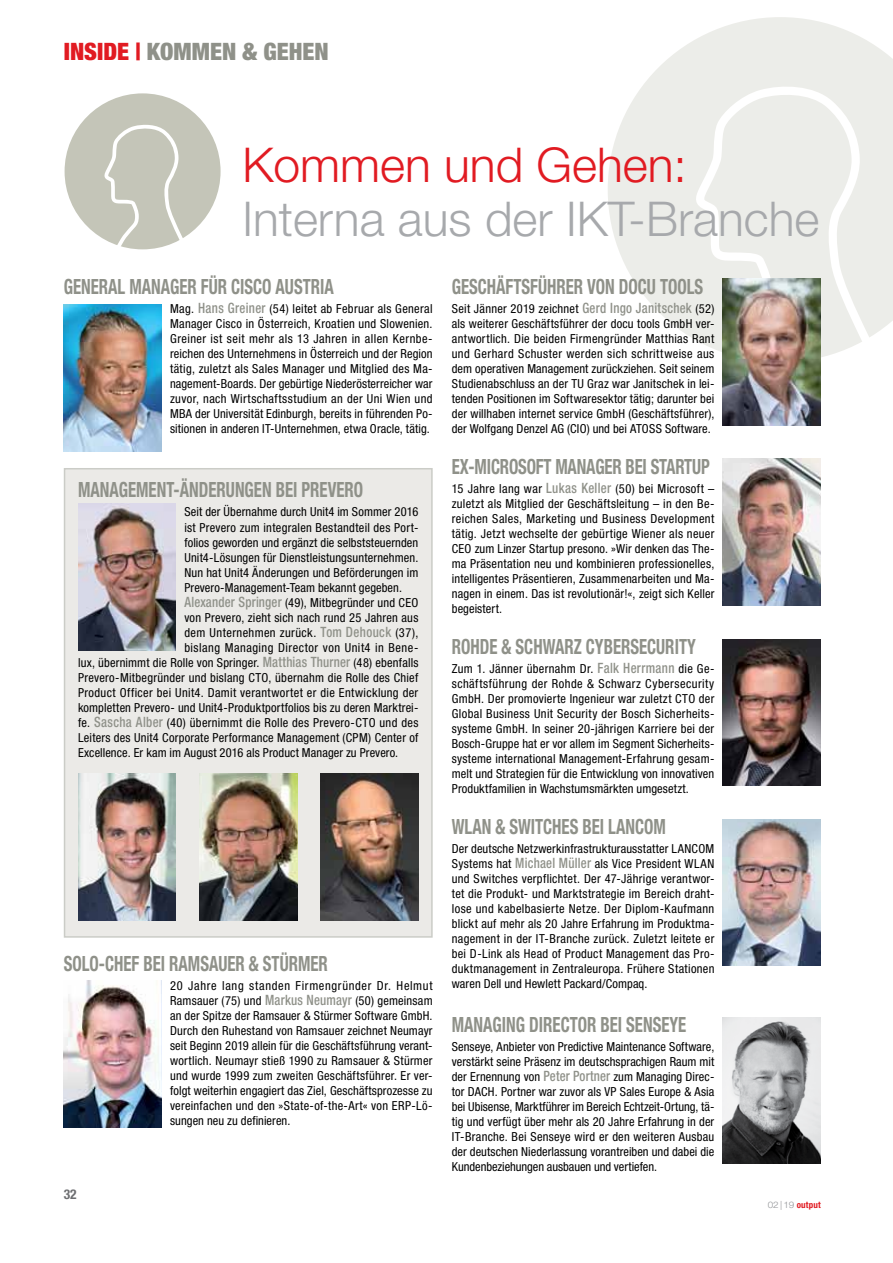
<style>
.page{position:relative;width:893px;height:1263px;background:#fff}
.page>*{position:absolute;margin:0;border:0;box-sizing:border-box;transform-origin:0 0}
.t1{font:300 48px "Helvetica Neue LT Pro";color:#a7a9ac}
.t2{font:300 48px "Helvetica Neue LT Pro";color:#e11b22}
.t3{font:900 condensed 24px "Helvetica Neue LT Pro";color:#8f9189}
.t4{font:700 condensed 21px "Helvetica Neue LT Pro";color:#8f9189;scale:.8 1}
.t5{font:700 condensed 13.5px "Helvetica Neue LT Pro";color:#6d6e71}
.t6{font:condensed 12.45px/15px "Helvetica Neue LT Pro";letter-spacing:.015em;color:#000;text-align:justify}
.t7{font:condensed 12.45px "Helvetica Neue LT Pro";letter-spacing:.04em;color:#000}
.t8{font:700 condensed 9px "Helvetica Neue LT Pro";color:#e11b22}
.s1{color:#e11b22}
.s2{font-weight:500;font-size:14.25px;color:#8f9189}
.s3{font-weight:300;font-stretch:normal;color:#939598}
</style>
<div class="page">
<svg style="left:608px;top:17px;width:285px;height:345px;fill:#ecede9"></svg>
<svg style="left:692px;top:84px;width:180px;height:277px;background:#edeeeb"></svg>
<img style="left:723px;top:1017px;width:98px;height:146px">
<img style="left:723px;top:819px;width:98px;height:146px">
<img style="left:64px;top:305px;width:98px;height:146px">
<div style="left:65px;top:93px;width:156px;height:156px;background:#c4c5b8;border-radius:50%"></div>
<svg style="left:103px;top:124px;width:81px;height:125px"></svg>
<img style="left:723px;top:639px;width:98px;height:146px">
<img style="left:723px;top:459px;width:98px;height:146px">
<img style="left:64px;top:981px;width:98px;height:146px">
<img style="left:723px;top:279px;width:98px;height:146px">
<div style="left:65px;top:469px;width:367px;height:468px;background:#ebeae7"></div>
<div style="left:64px;top:468px;width:369px;height:470px;border:2px solid #cbccc7"></div>
<img style="left:78px;top:504px;width:98px;height:146px">
<img style="left:78px;top:774px;width:98px;height:146px">
<img style="left:199px;top:774px;width:98px;height:146px">
<img style="left:321px;top:774px;width:97px;height:146px">
<h2 class="t3" style="left:64px;top:36px;width:266px"><span class="s1">INSIDE |</span> KOMMEN &amp; GEHEN</h2>
<h1 class="t2" style="left:242px;top:135px;width:446px">Kommen und Gehen:</h1>
<h1 class="t1" style="left:242px;top:189px;width:579px">Interna aus der IKT-Branche</h1>
<h3 class="t4" style="left:452px;top:274px;width:305px">GESCHÄFTSFÜHRER VON DOCU TOOLS</h3>
<p class="t6" style="left:452px;top:301px;width:264px">Seit Jänner 2019 zeichnet <span class="s2">Gerd Ingo Janitschek</span> (52) als weiterer Geschäftsführer der docu tools GmbH ver&shy;antwortlich. Die beiden Firmengründer Matthias Rant und Gerhard Schuster werden sich schrittweise aus dem operativen Management zurückziehen. Seit seinem Studienabschluss an der TU Graz war Janitschek in lei&shy;tenden Positionen im Softwaresektor tätig; darunter bei der willhaben internet service GmbH (Geschäftsführer), der Wolfgang Denzel AG (CIO) und bei ATOSS Software.</p>
<h3 class="t4" style="left:64px;top:274px;width:339px">GENERAL MANAGER FÜR CISCO AUSTRIA</h3>
<p class="t6" style="left:170px;top:301px;width:264px">Mag. <span class="s2">Hans Greiner</span> (54) leitet ab Februar als General Manager Cisco in Österreich, Kroatien und Slowenien.<br>Greiner ist seit mehr als 13 Jahren in allen Kernbe&shy;reichen des Unternehmens in Österreich und der Region tätig, zuletzt als Sales Manager und Mitglied des Ma&shy;nagement-Boards. Der gebürtige Niederösterreicher war zuvor, nach Wirtschaftsstudium an der Uni Wien und MBA der Universität Edinburgh, bereits in führenden Po&shy;sitionen in anderen IT-Unternehmen, etwa Oracle, tätig.</p>
<h3 class="t4" style="left:78px;top:477px;width:358px">MANAGEMENT-ÄNDERUNGEN BEI PREVERO</h3>
<p class="t6" style="left:184px;top:504px;width:235px">Seit der Übernahme durch Unit4 im Sommer 2016</p>
<p class="t6" style="left:184px;top:519px;width:236px">ist Prevero zum integralen Bestandteil des Port-</p>
<p class="t6" style="left:184px;top:534px;width:235px">folios geworden und ergänzt die selbststeuernden</p>
<p class="t6" style="left:184px;top:549px;width:236px">Unit4-Lösungen für Dienstleistungsunternehmen.</p>
<p class="t6" style="left:184px;top:564px;width:236px">Nun hat Unit4 Änderungen und Beförderungen im</p>
<p class="t6" style="left:184px;top:579px;width:219px">Prevero-Management-Team bekannt gegeben.</p>
<p class="t6" style="left:184px;top:594px;width:236px"><span class="s2">Alexander Springer</span> (49), Mitbegründer und CEO</p>
<p class="t6" style="left:184px;top:609px;width:236px">von Prevero, zieht sich nach rund 25 Jahren aus</p>
<p class="t6" style="left:184px;top:624px;width:236px">dem Unternehmen zurück. <span class="s2">Tom Dehouck</span> (37),</p>
<p class="t7" style="left:184px;top:640px;width:236px">bislang Managing Director von Unit4 in Bene-</p>
<p class="t6" style="left:78px;top:654px;width:342px">lux, übernimmt die Rolle von Springer. <span class="s2">Matthias Thurner</span> (48) ebenfalls</p>
<p class="t6" style="left:78px;top:669px;width:342px">Prevero-Mitbegründer und bislang CTO, übernahm die Rolle des Chief</p>
<p class="t6" style="left:78px;top:684px;width:342px">Product Officer bei Unit4. Damit verantwortet er die Entwicklung der</p>
<p class="t6" style="left:78px;top:699px;width:342px">kompletten Prevero- und Unit4-Produktportfolios bis zu deren Marktrei-</p>
<p class="t6" style="left:78px;top:714px;width:342px">fe. <span class="s2">Sascha Alber</span> (40) übernimmt die Rolle des Prevero-CTO und des</p>
<p class="t6" style="left:78px;top:729px;width:342px">Leiters des Unit4 Corporate Performance Management (CPM) Center of</p>
<p class="t6" style="left:78px;top:744px;width:322px">Excellence. Er kam im August 2016 als Product Manager zu Prevero.</p>
<h3 class="t4" style="left:64px;top:950px;width:332px">SOLO-CHEF BEI RAMSAUER &amp; STÜRMER</h3>
<p class="t6" style="left:170px;top:978px;width:264px">20 Jahre lang standen Firmengründer Dr. Helmut Ramsauer (75) und <span class="s2">Markus Neumayr</span> (50) gemeinsam an der Spitze der Ramsauer &amp; Stürmer Software GmbH.<br>Durch den Ruhestand von Ramsauer zeichnet Neumayr seit Beginn 2019 allein für die Geschäftsführung verant&shy;wortlich. Neumayr stieß 1990 zu Ramsauer &amp; Stürmer und wurde 1999 zum zweiten Geschäftsführer. Er ver&shy;folgt weiterhin engagiert das Ziel, Geschäftsprozesse zu vereinfachen und den »State-of-the-Art« von ERP-Lö&shy;sungen neu zu definieren.</p>
<p class="t5" style="left:64px;top:1186px;width:14px">32</p>
<h3 class="t4" style="left:452px;top:454px;width:324px">EX-MICROSOFT MANAGER BEI STARTUP</h3>
<p class="t6" style="left:452px;top:481px;width:264px">15 Jahre lang war <span class="s2">Lukas Keller</span> (50) bei Microsoft – zuletzt als Mitglied der Geschäftsleitung – in den Be&shy;reichen Sales, Marketing und Business Development tätig. Jetzt wechselte der gebürtige Wiener als neuer CEO zum Linzer Startup presono. »Wir denken das The&shy;ma Präsentation neu und kombinieren professionelles, intelligentes Präsentieren, Zusammenarbeiten und Ma&shy;nagen in einem. Das ist revolutionär!«, zeigt sich Keller begeistert.</p>
<h3 class="t4" style="left:452px;top:634px;width:306px">ROHDE &amp; SCHWARZ CYBERSECURITY</h3>
<p class="t6" style="left:452px;top:661px;width:264px">Zum 1. Jänner übernahm Dr. <span class="s2">Falk Herrmann</span> die Ge&shy;schäftsführung der Rohde &amp; Schwarz Cybersecurity GmbH. Der promovierte Ingenieur war zuletzt CTO der Global Business Unit Security der Bosch Sicherheits&shy;systeme GmbH. In seiner 20-jährigen Karriere bei der Bosch-Gruppe hat er vor allem im Segment Sicherheits&shy;systeme international Management-Erfahrung gesam&shy;melt und Strategien für die Entwicklung von innovativen Produktfamilien in Wachstumsmärkten umgesetzt.</p>
<h3 class="t4" style="left:452px;top:814px;width:218px">WLAN &amp; SWITCHES BEI LANCO</h3>
<h3 class="t4" style="left:653px;top:814px;width:17px">M</h3>
<p class="t6" style="left:452px;top:841px;width:264px">Der deutsche Netzwerkinfrastrukturausstatter LANCOM Systems hat <span class="s2">Michael Müller</span> als Vice President WLAN und Switches verpflichtet. Der 47-Jährige verantwor&shy;tet die Produkt- und Marktstrategie im Bereich draht&shy;lose und kabelbasierte Netze. Der Diplom-Kaufmann blickt auf mehr als 20 Jahre Erfahrung im Produktma&shy;nagement in der IT-Branche zurück. Zuletzt leitete er bei D-Link als Head of Product Management das Pro&shy;duktmanagement in Zentraleuropa. Frühere Stationen waren Dell und Hewlett Packard/Compaq.</p>
<h3 class="t4" style="left:452px;top:1012px;width:295px">MANAGING DIRECTOR BEI SENSEYE</h3>
<p class="t6" style="left:452px;top:1039px;width:264px">Senseye, Anbieter von Predictive Maintenance Software, verstärkt seine Präsenz im deutschsprachigen Raum mit der Ernennung von <span class="s2">Peter Portner</span> zum Managing Direc&shy;tor DACH. Portner war zuvor als VP Sales Europe &amp; Asia bei Ubisense, Marktführer im Bereich Echtzeit-Ortung, tä&shy;tig und verfügt über mehr als 20 Jahre Erfahrung in der IT-Branche. Bei Senseye wird er den weiteren Ausbau der deutschen Niederlassung vorantreiben und dabei die Kundenbeziehungen ausbauen und vertiefen.</p>
<p class="t8" style="left:768px;top:1199px;width:54px"><span class="s3">02|19</span> OUTPUT</p>
</div>
